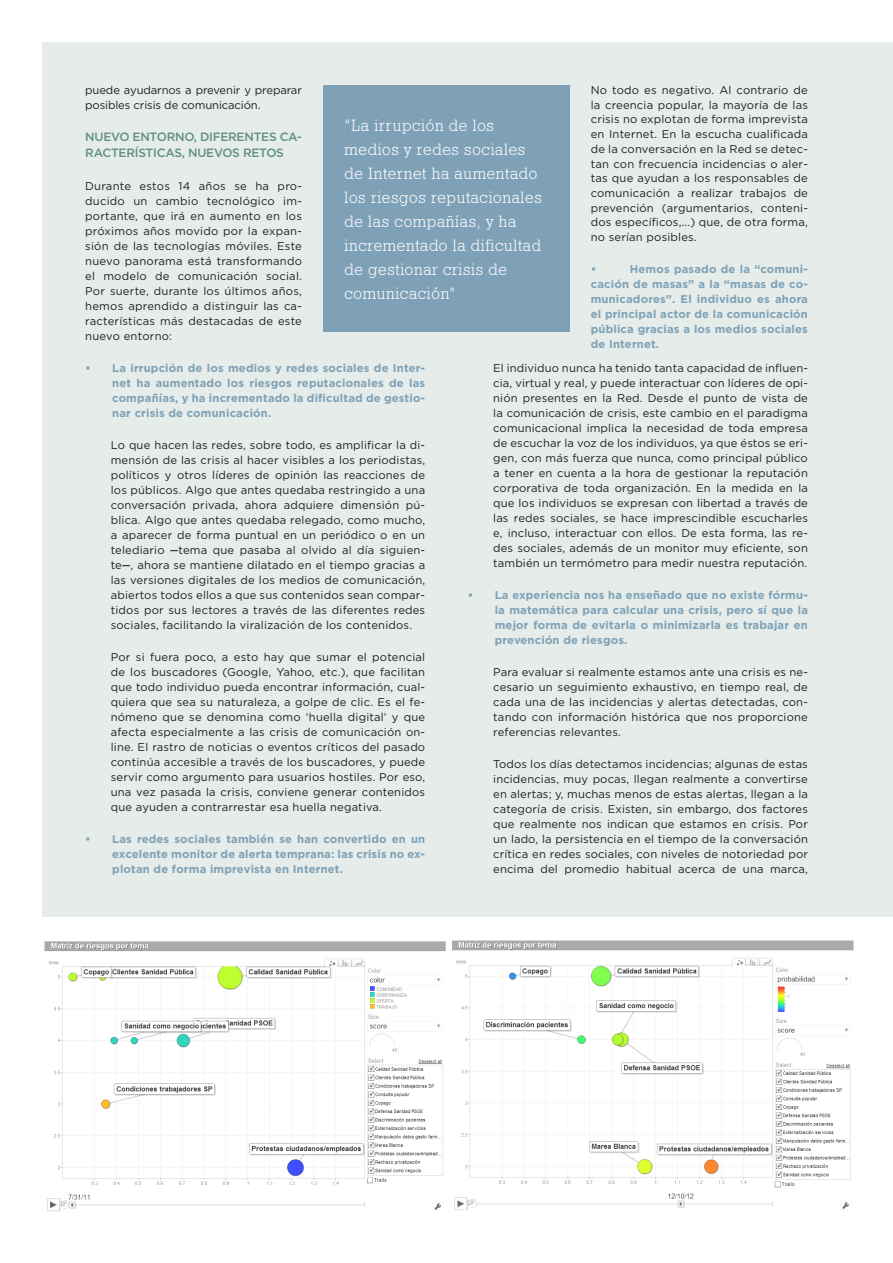
<style>
.page{position:relative;width:893px;height:1263px;background:#fff}
.page>*{position:absolute;margin:0;border:0;box-sizing:border-box;transform-origin:0 0}
.t1{font:16.5px/24px "Geometric Slab 712 BT Light A";letter-spacing:.04em;color:#fff}
.Titulo_Capitulo{font:500 12px/16.5px "Gotham";letter-spacing:-.02em;color:#619080}
.texto_corrido{font:11.25px/15px "Gotham";letter-spacing:.01em;color:#231f20;text-align:justify}
.t2{font:700 11.25px/15px "Gotham";letter-spacing:.015em;color:#7ea1b7;text-align:justify}
.texto_corrido-2{font:11.25px/15px "Gotham";letter-spacing:-.01em;color:#231f20}
.s1{font-family:"Trebuchet MS";font-weight:700}
</style>
<div class="page">
<div style="left:43px;top:43px;width:850px;height:1173px;background:#e5ece9"></div>
<div style="left:0;top:917px;width:893px;height:299px;background:#fff"></div>
<img style="left:44px;top:940px;width:810px;height:271px">
<div style="left:323px;top:85px;width:246px;height:247px;background:#7ea1b7"></div>
<p class="texto_corrido" style="left:591px;top:82px;width:219px">No todo es negativo. Al contrario de la creencia popular, la mayoría de las crisis no explotan de forma imprevista en Internet. En la escucha cualificada de la conversación en la Red se detec&shy;tan con frecuencia incidencias o aler&shy;tas que ayudan a los responsables de comunicación a realizar trabajos de prevención (argumentarios, conteni&shy;dos específicos,...) que, de otra forma, no serían posibles.</p>
<p class="t2" style="left:591px;top:262px;width:7px">•</p>
<p class="texto_corrido-2" style="left:85px;top:82px;width:218px">puede ayudarnos a prevenir y preparar posibles crisis de comunicación.</p>
<p class="Titulo_Capitulo" style="left:85px;top:128px;width:218px">NUEVO ENTORNO, DIFERENTES CA-<br>RACTERÍSTICAS, NUEVOS RETOS</p>
<p class="texto_corrido" style="left:85px;top:178px;width:218px">Durante estos 14 años se ha pro&shy;ducido un cambio tecnológico im&shy;portante, que irá en aumento en los próximos años movido por la expan&shy;sión de las tecnologías móviles. Este nuevo panorama está transformando el modelo de comunicación social.<br>Por suerte, durante los últimos años, hemos aprendido a distinguir las ca&shy;racterísticas más destacadas de este nuevo entorno:</p>
<p class="t2" style="left:112px;top:360px;width:314px;text-indent:-27px">• La irrupción de los medios y redes sociales de Inter&shy;net ha aumentado los riesgos reputacionales de las compañías, y ha incrementado la dificultad de gestio&shy;nar crisis de comunicación.</p>
<p class="texto_corrido" style="left:111px;top:437px;width:316px">Lo que hacen las redes, sobre todo, es amplificar la di&shy;mensión de las crisis al hacer visibles a los periodistas, políticos y otros líderes de opinión las reacciones de los públicos. Algo que antes quedaba restringido a una conversación privada, ahora adquiere dimensión pú&shy;blica. Algo que antes quedaba relegado, como mucho, a aparecer de forma puntual en un periódico o en un telediario <span class="s1">—</span>tema que pasaba al olvido al día siguien&shy;te<span class="s1">—</span>, ahora se mantiene dilatado en el tiempo gracias a las versiones digitales de los medios de comunicación, abiertos todos ellos a que sus contenidos sean compar&shy;tidos por sus lectores a través de las diferentes redes sociales, facilitando la viralización de los contenidos.</p>
<p class="texto_corrido" style="left:111px;top:649px;width:316px">Por si fuera poco, a esto hay que sumar el potencial de los buscadores (Google, Yahoo, etc.), que facilitan que todo individuo pueda encontrar información, cual&shy;quiera que sea su naturaleza, a golpe de clic. Es el fe&shy;nómeno que se denomina como ‘huella digital’ y que afecta especialmente a las crisis de comunicación on&shy;line. El rastro de noticias o eventos críticos del pasado continúa accesible a través de los buscadores, y puede servir como argumento para usuarios hostiles. Por eso, una vez pasada la crisis, conviene generar contenidos que ayuden a contrarrestar esa huella negativa.</p>
<p class="t2" style="left:112px;top:831px;width:314px;text-indent:-27px">• Las redes sociales también se han convertido en un excelente monitor de alerta temprana: las crisis no ex&shy;plotan de forma imprevista en Internet.</p>
<p class="t1" style="left:344px;top:113px;width:199px">“La irrupción de los medios y redes sociales de Internet ha aumentado los riesgos reputacionales de las compañías, y ha incrementado la dificultad de gestionar crisis de comunicación”</p>
<p class="t2" style="left:591px;top:262px;width:219px;text-indent:39px">Hemos pasado de la “comuni&shy;cación de masas” a la “masas de co&shy;municadores”. El individuo es ahora el principal actor de la comunicación pública gracias a los medios sociales de Internet.</p>
<p class="texto_corrido" style="left:493px;top:360px;width:316px">El individuo nunca ha tenido tanta capacidad de influen&shy;cia, virtual y real, y puede interactuar con líderes de opi&shy;nión presentes en la Red. Desde el punto de vista de la comunicación de crisis, este cambio en el paradigma comunicacional implica la necesidad de toda empresa de escuchar la voz de los individuos, ya que éstos se eri&shy;gen, con más fuerza que nunca, como principal público a tener en cuenta a la hora de gestionar la reputación corporativa de toda organización. En la medida en la que los individuos se expresan con libertad a través de las redes sociales, se hace imprescindible escucharles e, incluso, interactuar con ellos. De esta forma, las re&shy;des sociales, además de un monitor muy eficiente, son también un termómetro para medir nuestra reputación.</p>
<p class="t2" style="left:495px;top:587px;width:315px;text-indent:-27px">• La experiencia nos ha enseñado que no existe fórmu&shy;la matemática para calcular una crisis, pero sí que la mejor forma de evitarla o minimizarla es trabajar en prevención de riesgos.</p>
<p class="texto_corrido" style="left:493px;top:664px;width:316px">Para evaluar si realmente estamos ante una crisis es ne&shy;cesario un seguimiento exhaustivo, en tiempo real, de cada una de las incidencias y alertas detectadas, con&shy;tando con información histórica que nos proporcione referencias relevantes.</p>
<p class="texto_corrido" style="left:493px;top:756px;width:316px">Todos los días detectamos incidencias; algunas de estas incidencias, muy pocas, llegan realmente a convertirse en alertas; y, muchas menos de estas alertas, llegan a la categoría de crisis. Existen, sin embargo, dos factores que realmente nos indican que estamos en crisis. Por un lado, la persistencia en el tiempo de la conversación crítica en redes sociales, con niveles de notoriedad por encima del promedio habitual acerca de una marca,</p>
</div>
